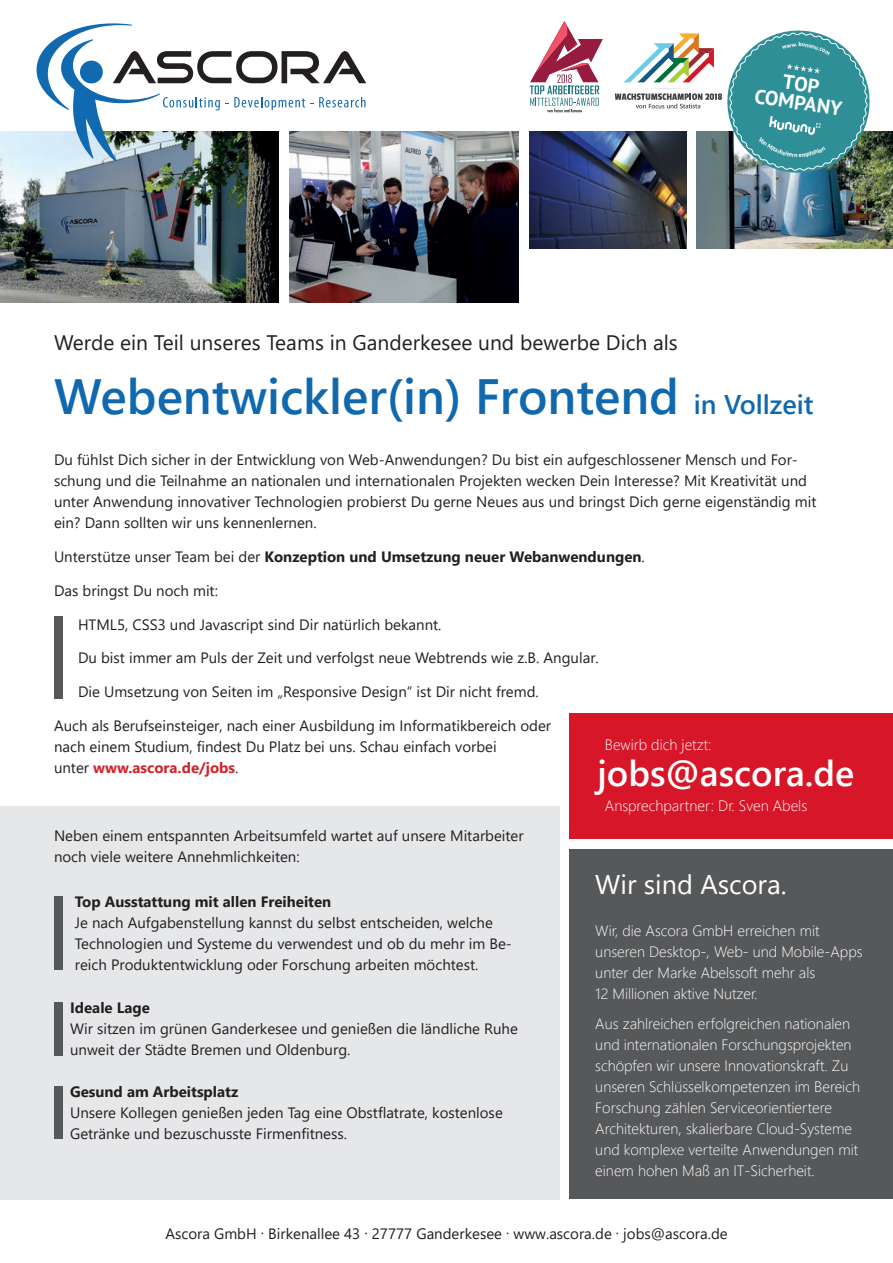
<style>
.page{position:relative;width:893px;height:1263px;background:#fff}
.page>*{position:absolute;margin:0;border:0;box-sizing:border-box;transform-origin:0 0}
.t1{font:600 49.5px "Segoe UI";color:#1069af}
.t2{font:600 36px "Segoe UI";color:#fff}
.t3{font:27px "Segoe UI";color:#fff}
.t4{font:21px "Segoe UI";color:#231f20}
.t5{font:700 20.1px/19px "PT Sans";color:#fff;text-align:center}
.t6{font:15px/21px "Segoe UI";color:#231f20}
.t7{font:300 15px/21px "Segoe UI";color:#fff}
.t8{font:700 15px "Segoe UI";color:#231f20}
.s1{font-size:27px}
.s2{font-weight:400}
.s3{font-weight:700;color:#d1232a}
</style>
<div class="page">
<div style="left:0;top:806px;width:559px;height:393px;background:#e6e7e9"></div>
<img style="left:0;top:132px;width:279px;height:170px">
<svg style="left:36px;top:23px;width:330px;height:139px"></svg>
<img style="left:290px;top:132px;width:229px;height:170px">
<img style="left:529px;top:132px;width:157px;height:117px">
<img style="left:697px;top:132px;width:196px;height:117px">
<div style="left:54px;top:896px;width:9px;height:74px;background:#57585a"></div>
<div style="left:54px;top:1002px;width:9px;height:53px;background:#57585a"></div>
<div style="left:570px;top:849px;width:323px;height:350px;background:#57585a"></div>
<div style="left:54px;top:1086px;width:8px;height:53px;background:#57585a"></div>
<div style="left:570px;top:713px;width:323px;height:125px;background:#d71729"></div>
<svg style="left:530px;top:21px;width:73px;height:91px"></svg>
<div style="left:54px;top:616px;width:8px;height:82px;background:#57585a"></div>
<img style="left:615px;top:30px;width:260px;height:148px">
<h3 class="t5" style="left:759px;top:68px;width:90px;rotate:8deg">TOP<br>COMPANY</h3>
<h3 class="t4" style="left:54px;top:323px;width:625px">Werde ein Teil unseres Teams in Ganderkesee und bewerbe Dich als</h3>
<h1 class="t1" style="left:54px;top:350px;width:761px">Webentwickler(in) Frontend <span class="s1">in Vollzeit</span></h1>
<p class="t6" style="left:54px;top:448px;width:764px">Du fühlst Dich sicher in der Entwicklung von Web-Anwendungen? Du bist ein aufgeschlossener Mensch und For&shy;schung und die Teilnahme an nationalen und internationalen Projekten wecken Dein Interesse? Mit Kreativität und unter Anwendung innovativer Technologien probierst Du gerne Neues aus und bringst Dich gerne eigenständig mit ein? Dann sollten wir uns kennenlernen.</p>
<p class="t8" style="left:54px;top:543px;width:592px"><span class="s2">Unterstütze unser Team bei der</span> Konzeption und Umsetzung neuer Webanwendungen<span class="s2">.</span></p>
<p class="t6" style="left:54px;top:579px;width:165px">Das bringst Du noch mit:</p>
<p class="t6" style="left:78px;top:612px;width:365px">HTML5, CSS3 und Javascript sind Dir natürlich bekannt.</p>
<p class="t6" style="left:78px;top:646px;width:522px">Du bist immer am Puls der Zeit und verfolgst neue Webtrends wie z.B. Angular.</p>
<p class="t6" style="left:78px;top:680px;width:462px">Die Umsetzung von Seiten im „Responsive Design“ ist Dir nicht fremd.</p>
<p class="t6" style="left:54px;top:714px;width:499px">Auch als Berufseinsteiger, nach einer Ausbildung im Informatikbereich oder nach einem Studium, findest Du Platz bei uns. Schau einfach vorbei<br>unter <span class="s3">www.ascora.de/jobs</span>.</p>
<p class="t7" style="left:605px;top:732px;width:108px">Bewirb dich jetzt:</p>
<h2 class="t2" style="left:597px;top:739px;width:258px">jobs@ascora.de</h2>
<p class="t6" style="left:54px;top:824px;width:471px">Neben einem entspannten Arbeitsumfeld wartet auf unsere Mitarbeiter noch viele weitere Annehmlichkeiten:</p>
<p class="t8" style="left:75px;top:887px;width:258px">Top Ausstattung mit allen Freiheiten</p>
<p class="t6" style="left:75px;top:911px;width:438px">Je nach Aufgabenstellung kannst du selbst entscheiden, welche<br>Technologien und Systeme du verwendest und ob du mehr im Be&shy;reich Produktentwicklung oder Forschung arbeiten möchtest.</p>
<p class="t8" style="left:70px;top:993px;width:81px">Ideale Lage</p>
<p class="t6" style="left:70px;top:1017px;width:449px">Wir sitzen im grünen Ganderkesee und genießen die ländliche Ruhe unweit der Städte Bremen und Oldenburg.</p>
<p class="t8" style="left:70px;top:1078px;width:170px">Gesund am Arbeitsplatz</p>
<p class="t6" style="left:70px;top:1101px;width:434px">Unsere Kollegen genießen jeden Tag eine Obstflatrate, kostenlose<br>Getränke und bezuschusste Firmenfitness.</p>
<p class="t7" style="left:605px;top:794px;width:204px">Ansprechpartner: Dr. Sven Abels</p>
<h3 class="t3" style="left:595px;top:859px;width:193px">Wir sind Ascora.</h3>
<p class="t7" style="left:595px;top:919px;width:269px">Wir, die Ascora GmbH erreichen mit unseren Desktop-, Web- und Mobile-Apps unter der Marke Abelssoft mehr als<br>12 Millionen aktive Nutzer.</p>
<p class="t7" style="left:595px;top:1011px;width:266px">Aus zahlreichen erfolgreichen nationalen und internationalen Forschungsprojekten schöpfen wir unsere Innovationskraft. Zu unseren Schlüsselkompetenzen im Bereich Forschung zählen Serviceorientiertere Architekturen, skalierbare Cloud-Systeme und komplexe verteilte Anwendungen mit einem hohen Maß an IT-Sicherheit.</p>
<p class="t6" style="left:165px;top:1222px;width:564px">Ascora GmbH . Birkenallee 43 . 27777 Ganderkesee . www.ascora.de . jobs@ascora.de</p>
</div>
